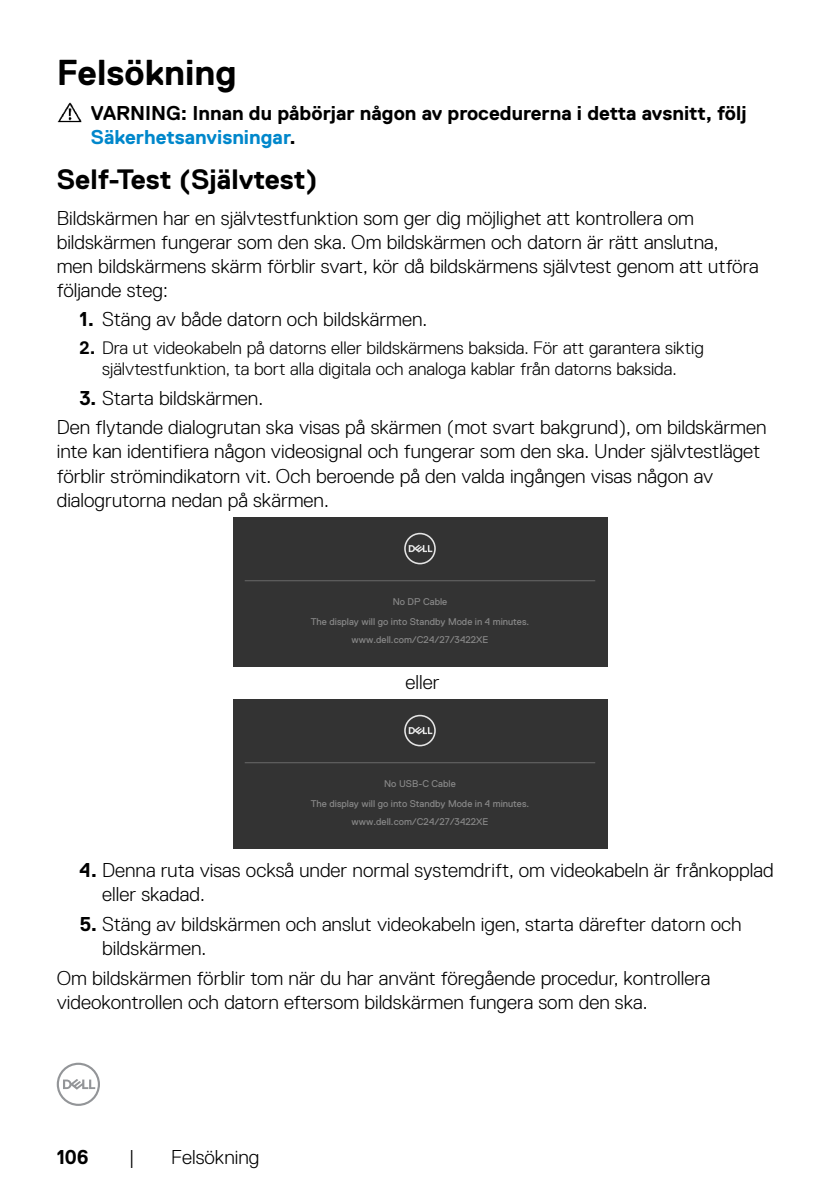
<style>
.page{position:relative;width:840px;height:1191px;background:#fff}
.page>*{position:absolute;margin:0;border:0;box-sizing:border-box;transform-origin:0 0}
.t1{font:700 36px "Dell Replica";color:#000}
.t2{font:700 28px "Dell Replica";color:#000}
.t3{font:300 20px/24px "Dell Replica";color:#000}
.t4{font:700 20px/24px "Dell Replica";color:#000}
.t5{font:300 18px/21.6px "Dell Replica";color:#000;text-align:center}
.t6{font:9.8px/20.2px "Dell Replica";color:#888;text-align:center}
.s1{color:#0087cb}
.s2{font-weight:700}
</style>
<div class="page">
<svg style="left:57px;top:1062px;width:43px;height:44px"></svg>
<img style="left:57px;top:102px;width:25px;height:21px">
<div style="left:233px;top:517px;width:373px;height:150px;background:#333"></div>
<hr style="left:244px;top:580px;width:351px;height:1px;background:#666">
<svg style="left:404px;top:533px;width:31px;height:31px"></svg>
<div style="left:233px;top:699px;width:373px;height:150px;background:#333"></div>
<hr style="left:244px;top:762px;width:351px;height:1px;background:#666">
<svg style="left:404px;top:715px;width:31px;height:31px"></svg>
<h1 class="t1" style="left:57px;top:52px;width:181px">Felsökning</h1>
<p class="t4" style="left:91px;top:101px;width:656px">VARNING: Innan du påbörjar någon av procedurerna i detta avsnitt, följ<br><span class="s1">Säkerhetsanvisningar</span>.</p>
<h2 class="t2" style="left:57px;top:164px;width:262px">Self-Test (Självtest)</h2>
<p class="t3" style="left:57px;top:206px;width:703px">Bildskärmen har en självtestfunktion som ger dig möjlighet att kontrollera om bildskärmen fungerar som den ska. Om bildskärmen och datorn är rätt anslutna, men bildskärmens skärm förblir svart, kör då bildskärmens självtest genom att utföra följande steg:</p>
<p class="t3" style="left:79px;top:307px;width:349px"><span class="s2">1.</span> Stäng av både datorn och bildskärmen.</p>
<p class="t5" style="left:79px;top:336px;width:625px"><span class="s2">2.</span> Dra ut videokabeln på datorns eller bildskärmens baksida. För att garantera siktig självtestfunktion, ta bort alla digitala och analoga kablar från datorns baksida.</p>
<p class="t3" style="left:57px;top:383px;width:710px;line-height:29.6px;text-indent:23px"><span class="s2">3.</span> Starta bildskärmen.<br>Den flytande dialogrutan ska visas på skärmen (mot svart bakgrund), om bildskärmen</p>
<p class="t3" style="left:57px;top:440px;width:704px">inte kan identifiera någon videosignal och fungerar som den ska. Under självtestläget förblir strömindikatorn vit. Och beroende på den valda ingången visas någon av dialogrutorna nedan på skärmen.</p>
<p class="t6" style="left:310px;top:591px;width:220px">No DP Cable<br>The display will go into Standby Mode in 4 minutes.</p>
<p class="t6" style="left:351px;top:630px;width:138px">www.dell.com/C24/27/3422XE</p>
<p class="t3" style="left:405px;top:669px;width:35px">eller</p>
<p class="t6" style="left:310px;top:773px;width:220px">No USB-C Cable<br>The display will go into Standby Mode in 4 minutes.</p>
<p class="t6" style="left:351px;top:812px;width:138px">www.dell.com/C24/27/3422XE</p>
<p class="t3" style="left:102px;top:858px;width:672px;text-indent:-23px"><span class="s2">4.</span> Denna ruta visas också under normal systemdrift, om videokabeln är frånkopplad eller skadad.</p>
<p class="t3" style="left:102px;top:912px;width:640px;text-indent:-23px"><span class="s2">5.</span> Stäng av bildskärmen och anslut videokabeln igen, starta därefter datorn och bildskärmen.</p>
<p class="t3" style="left:57px;top:966px;width:654px">Om bildskärmen förblir tom när du har använt föregående procedur, kontrollera videokontrollen och datorn eftersom bildskärmen fungera som den ska.</p>
<p class="t4" style="left:57px;top:1145px;width:34px">106</p>
<p class="t3" style="left:129px;top:1145px;width:7px">|</p>
<p class="t3" style="left:171px;top:1145px;width:89px">Felsökning</p>
</div>
